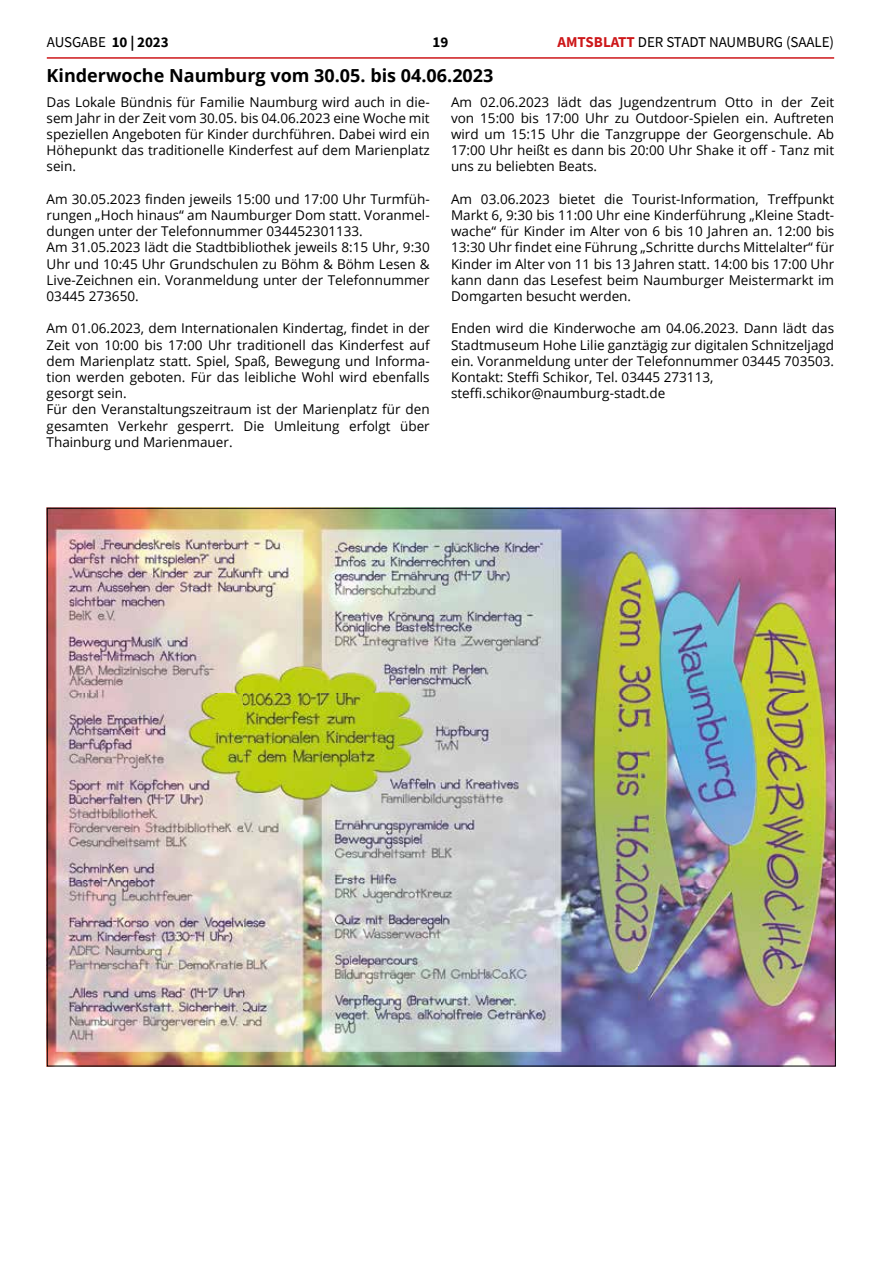
<style>
.page{position:relative;width:881px;height:1263px;background:#fff}
.page>*{position:absolute;margin:0;border:0;box-sizing:border-box;transform-origin:0 0}
.t1{font:700 18px "Open Sans";color:#000}
.t2{font:15px "Source Sans Pro";letter-spacing:-.005em;color:#000}
.t3{font:700 15px "Source Sans Pro";color:#000}
.t4{font:13.5px/16.2px "Open Sans";color:#000;text-align:justify}
.s1{font-weight:700}
.s2{font-weight:700;color:#cd1719}
</style>
<div class="page">
<hr style="left:47px;top:57px;width:786px;height:2px;background:#cd1719">
<img style="left:49px;top:510px;width:784px;height:554px">
<p class="t2" style="left:47px;top:32px;width:123px">AUSGABE <span class="s1">10 | 2023</span></p>
<p class="t3" style="left:432px;top:32px;width:17px">19</p>
<p class="t2" style="left:557px;top:32px;width:278px"><span class="s2">AMTSBLATT</span> DER STADT NAUMBURG (SAALE)</p>
<h1 class="t1" style="left:47px;top:63px;width:448px">Kinderwoche Naumburg vom 30.05. bis 04.06.2023</h1>
<p class="t4" style="left:47px;top:93px;width:384px">Das Lokale Bündnis für Familie Naumburg wird auch in die&shy;sem Jahr in der Zeit vom 30.05. bis 04.06.2023 eine Woche mit speziellen Angeboten für Kinder durchführen. Dabei wird ein Höhepunkt das traditionelle Kinderfest auf dem Marienplatz sein.</p>
<p class="t4" style="left:47px;top:190px;width:384px;text-align:left">Am 30.05.2023 finden jeweils 15:00 und 17:00 Uhr Turmfüh&shy;rungen „Hoch hinaus“ am Naumburger Dom statt. Voranmel&shy;dungen unter der Telefonnummer 034452301133.<br>Am 31.05.2023 lädt die Stadtbibliothek jeweils 8:15 Uhr, 9:30<br>Uhr und 10:45 Uhr Grundschulen zu Böhm &amp; Böhm Lesen &amp; Live-Zeichnen ein. Voranmeldung unter der Telefonnummer 03445 273650.</p>
<p class="t4" style="left:47px;top:320px;width:384px;text-align:left">Am 01.06.2023, dem Internationalen Kindertag, findet in der Zeit von 10:00 bis 17:00 Uhr traditionell das Kinderfest auf dem Marienplatz statt. Spiel, Spaß, Bewegung und Informa&shy;tion werden geboten. Für das leibliche Wohl wird ebenfalls gesorgt sein.<br>Für den Veranstaltungszeitraum ist der Marienplatz für den gesamten Verkehr gesperrt. Die Umleitung erfolgt über Thainburg und Marienmauer.</p>
<p class="t4" style="left:451px;top:93px;width:384px">Am 02.06.2023 lädt das Jugendzentrum Otto in der Zeit von 15:00 bis 17:00 Uhr zu Outdoor-Spielen ein. Auftreten wird um 15:15 Uhr die Tanzgruppe der Georgenschule. Ab 17:00 Uhr heißt es dann bis 20:00 Uhr Shake it off - Tanz mit uns zu beliebten Beats.</p>
<p class="t4" style="left:451px;top:190px;width:384px">Am 03.06.2023 bietet die Tourist-Information, Treffpunkt Markt 6, 9:30 bis 11:00 Uhr eine Kinderführung „Kleine Stadt&shy;wache“ für Kinder im Alter von 6 bis 10 Jahren an. 12:00 bis 13:30 Uhr findet eine Führung „Schritte durchs Mittelalter“ für Kinder im Alter von 11 bis 13 Jahren statt. 14:00 bis 17:00 Uhr kann dann das Lesefest beim Naumburger Meistermarkt im Domgarten besucht werden.</p>
<p class="t4" style="left:451px;top:320px;width:384px;text-align:left">Enden wird die Kinderwoche am 04.06.2023. Dann lädt das Stadtmuseum Hohe Lilie ganztägig zur digitalen Schnitzeljagd ein. Voranmeldung unter der Telefonnummer 03445 703503.<br>Kontakt: Steffi Schikor, Tel. 03445 273113, steffi.schikor@naumburg-stadt.de</p>
</div>
